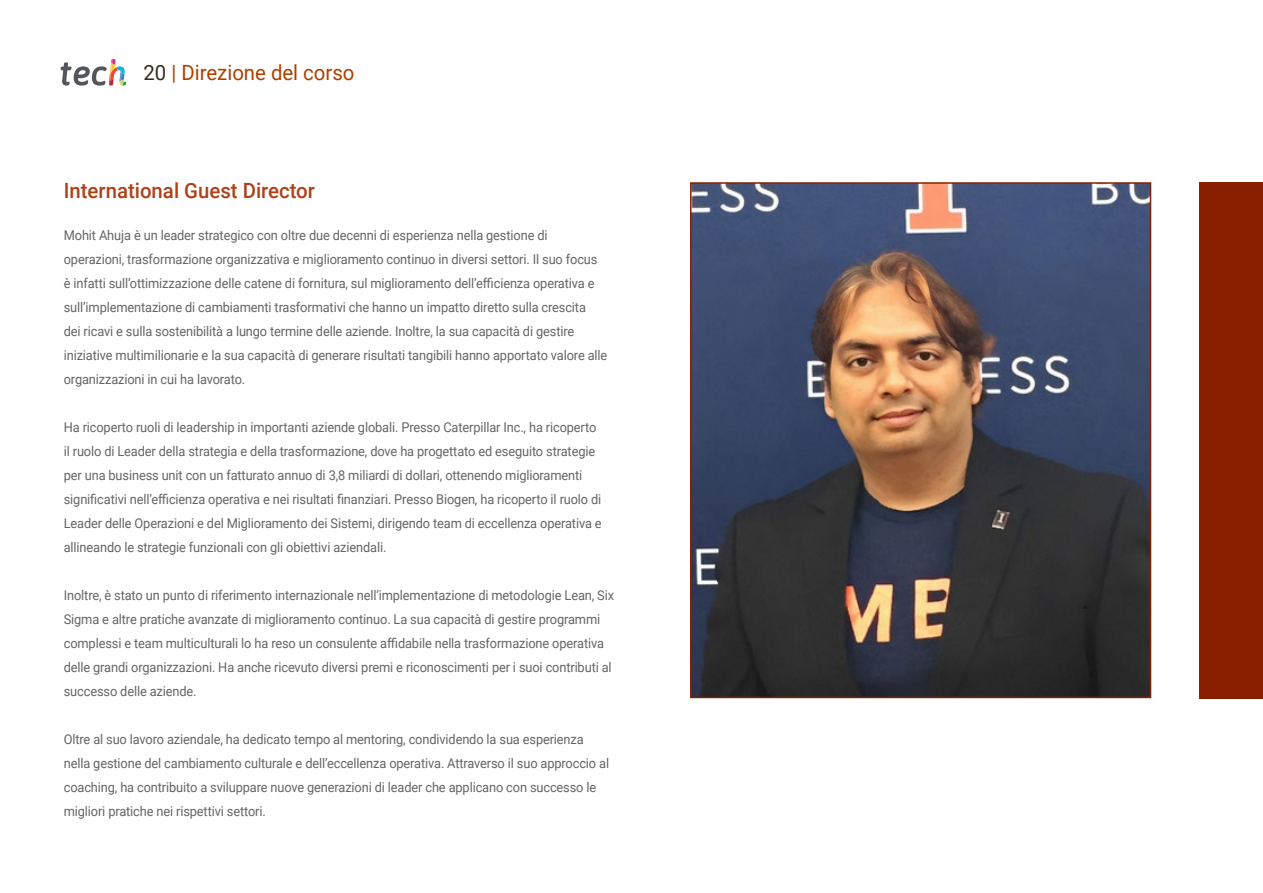
<style>
.page{position:relative;width:1263px;height:893px;background:#fff}
.page>*{position:absolute;margin:0;border:0;box-sizing:border-box;transform-origin:0 0}
.t1{font:500 21px "Roboto";color:#ae4118}
.t2{font:21px "Roboto";color:#ae4000}
.t3{font:13.5px/24px "Roboto";letter-spacing:-.01em;color:#656565;scale:.95 1}
.s1{color:#312e20}
</style>
<div class="page">
<div style="left:1199px;top:182px;width:64px;height:516px;background:#8a1f00"></div>
<img style="left:693px;top:185px;width:455px;height:510px">
<div style="left:690px;top:182px;width:461px;height:516px;border:2px solid #8a1f00"></div>
<svg style="left:61px;top:59px;width:65px;height:27px"></svg>
<h1 class="t2" style="left:144px;top:57px;width:213px"><span class="s1">20</span> | Direzione del corso</h1>
<h1 class="t1" style="left:64px;top:176px;width:253px">International Guest Director</h1>
<p class="t3" style="left:64px;top:222px;width:574px">Mohit Ahuja è un leader strategico con oltre due decenni di esperienza nella gestione di operazioni, trasformazione organizzativa e miglioramento continuo in diversi settori. Il suo focus è infatti sull’ottimizzazione delle catene di fornitura, sul miglioramento dell’efficienza operativa e sull’implementazione di cambiamenti trasformativi che hanno un impatto diretto sulla crescita<br>dei ricavi e sulla sostenibilità a lungo termine delle aziende. Inoltre, la sua capacità di gestire iniziative multimilionarie e la sua capacità di generare risultati tangibili hanno apportato valore alle organizzazioni in cui ha lavorato.</p>
<p class="t3" style="left:64px;top:414px;width:568px">Ha ricoperto ruoli di leadership in importanti aziende globali. Presso Caterpillar Inc., ha ricoperto il ruolo di Leader della strategia e della trasformazione, dove ha progettato ed eseguito strategie per una business unit con un fatturato annuo di 3,8 miliardi di dollari, ottenendo miglioramenti significativi nell’efficienza operativa e nei risultati finanziari. Presso Biogen, ha ricoperto il ruolo di Leader delle Operazioni e del Miglioramento dei Sistemi, dirigendo team di eccellenza operativa e allineando le strategie funzionali con gli obiettivi aziendali.</p>
<p class="t3" style="left:64px;top:582px;width:581px">Inoltre, è stato un punto di riferimento internazionale nell’implementazione di metodologie Lean, Six Sigma e altre pratiche avanzate di miglioramento continuo. La sua capacità di gestire programmi complessi e team multiculturali lo ha reso un consulente affidabile nella trasformazione operativa delle grandi organizzazioni. Ha anche ricevuto diversi premi e riconoscimenti per i suoi contributi al successo delle aziende.</p>
<p class="t3" style="left:64px;top:726px;width:576px">Oltre al suo lavoro aziendale, ha dedicato tempo al mentoring, condividendo la sua esperienza nella gestione del cambiamento culturale e dell’eccellenza operativa. Attraverso il suo approccio al coaching, ha contribuito a sviluppare nuove generazioni di leader che applicano con successo le migliori pratiche nei rispettivi settori.</p>
</div>
